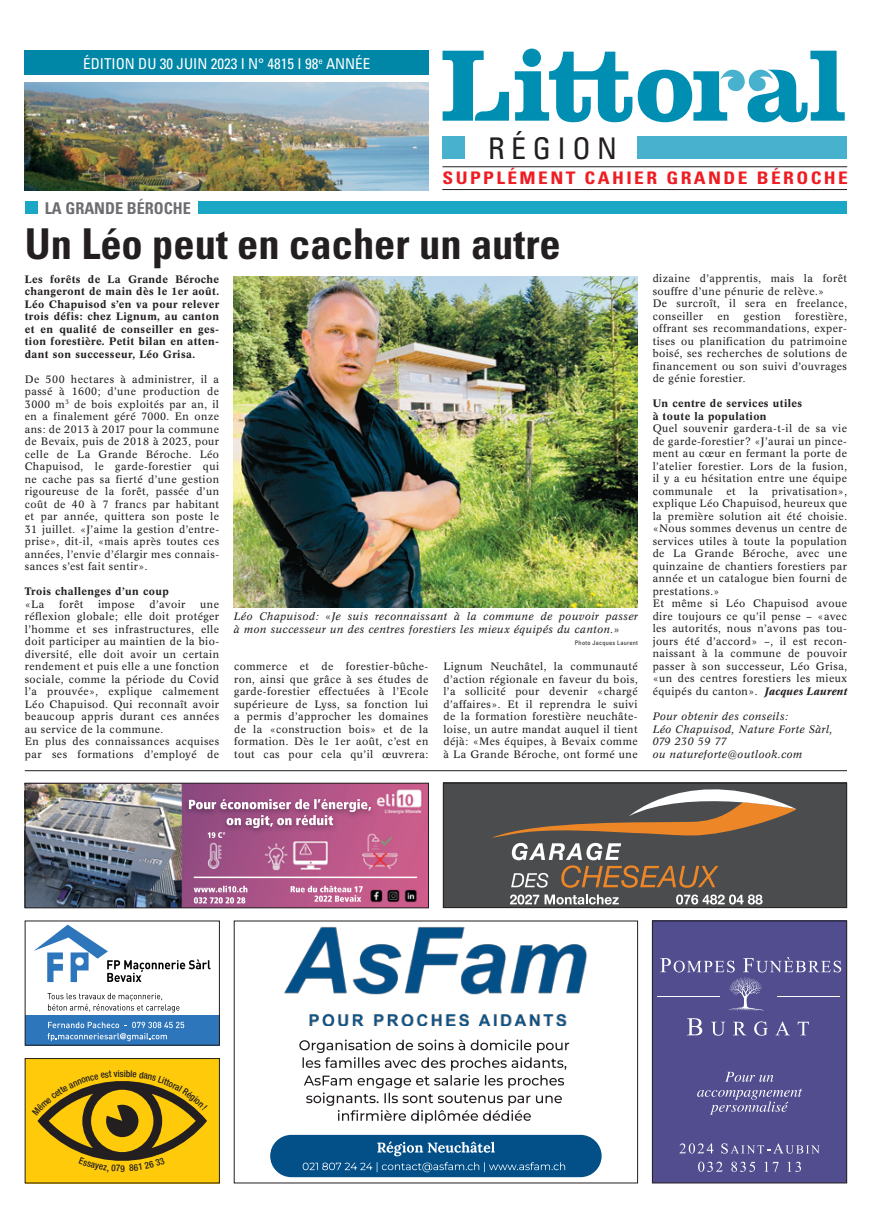
<style>
.page{position:relative;width:886px;height:1223px;background:#fff}
.page>*{position:absolute;margin:0;border:0;box-sizing:border-box;transform-origin:0 0}
.t1{font:700 condensed 42.5px "Univers";color:#231f20}
.t2{font:condensed 29.88px "Univers";letter-spacing:.22em;color:#231f20}
.t3{font:700 condensed 17.25px "Univers";letter-spacing:.125em;color:#ee1d23;scale:1.13 1}
.t4{font:700 condensed 16.25px "Univers";color:#6c6d70}
.t5{font:condensed 15px "Univers";color:#fff}
.t6{font:10.62px/12.5px "Concorde BE";letter-spacing:.04em;color:#231f20;text-align:justify}
.t7{font:500 10.62px/12.5px "Concorde BE";letter-spacing:.04em;color:#231f20;text-align:justify}
.t8{font:italic 10.62px/12.5px "Concorde BE";letter-spacing:.04em;color:#231f20}
.t9{font:condensed 6.25px "Univers";letter-spacing:.04em;color:#231f20}
.s1{font-weight:500;font-style:italic}
</style>
<div class="page">
<img style="left:27px;top:785px;width:400px;height:121px">
<img style="left:194px;top:876px;width:223px;height:2px">
<div style="left:25px;top:783px;width:404px;height:125px;border:1px solid #231f20"></div>
<hr style="left:25px;top:770px;width:822px;height:1px;background:#231f20">
<svg style="left:442px;top:51px;width:67px;height:70px"></svg>
<svg style="left:638px;top:51px;width:207px;height:71px"></svg>
<svg style="left:515px;top:49px;width:117px;height:73px"></svg>
<div style="left:442px;top:136px;width:23px;height:23px;background:#48b1cd"></div>
<div style="left:638px;top:136px;width:209px;height:23px;background:#48b1cd"></div>
<hr style="left:442px;top:166px;width:405px;height:1px;background:#231f20">
<hr style="left:442px;top:189px;width:405px;height:1px;background:#231f20">
<img style="left:25px;top:83px;width:404px;height:108px">
<div style="left:25px;top:50px;width:404px;height:25px;background:#0086a6"></div>
<div style="left:25px;top:201px;width:13px;height:13px;background:#1aa7c6"></div>
<div style="left:198px;top:201px;width:649px;height:13px;background:#1aa7c6"></div>
<img style="left:234px;top:276px;width:404px;height:332px">
<div style="left:652px;top:920px;width:195px;height:263px;background:#514d8e"></div>
<svg style="left:726px;top:1071px;width:47px;height:10px"></svg>
<svg style="left:697px;top:1088px;width:105px;height:26px"></svg>
<hr style="left:658px;top:996px;width:62px;height:1px;background:#fff">
<svg style="left:687px;top:1018px;width:15px;height:17px"></svg>
<svg style="left:711px;top:1021px;width:14px;height:14px"></svg>
<svg style="left:733px;top:1021px;width:13px;height:14px"></svg>
<svg style="left:754px;top:1021px;width:14px;height:14px"></svg>
<svg style="left:776px;top:1021px;width:14px;height:14px"></svg>
<svg style="left:798px;top:1021px;width:11px;height:14px"></svg>
<svg style="left:660px;top:957px;width:181px;height:54px"></svg>
<svg style="left:679px;top:1143px;width:34px;height:10px"></svg>
<svg style="left:721px;top:1143px;width:99px;height:10px"></svg>
<svg style="left:698px;top:1161px;width:24px;height:10px"></svg>
<svg style="left:731px;top:1161px;width:24px;height:10px"></svg>
<svg style="left:764px;top:1161px;width:14px;height:10px"></svg>
<svg style="left:787px;top:1161px;width:14px;height:10px"></svg>
<div style="left:652px;top:920px;width:195px;height:263px;border:1px solid #231f20"></div>
<div style="left:443px;top:783px;width:404px;height:125px;background:#4b4c4d"></div>
<svg style="left:494px;top:789px;width:302px;height:48px"></svg>
<svg style="left:511px;top:843px;width:207px;height:44px"></svg>
<svg style="left:510px;top:894px;width:109px;height:10px"></svg>
<svg style="left:676px;top:894px;width:86px;height:10px"></svg>
<div style="left:443px;top:783px;width:404px;height:125px;border:1px solid #231f20"></div>
<svg style="left:47px;top:993px;width:132px;height:19px"></svg>
<svg style="left:34px;top:924px;width:176px;height:58px"></svg>
<div style="left:25px;top:1015px;width:195px;height:30px;background:#2e76bc"></div>
<svg style="left:48px;top:1021px;width:136px;height:20px"></svg>
<div style="left:25px;top:1058px;width:195px;height:125px;background:#feca0a"></div>
<div style="left:25px;top:1058px;width:195px;height:125px;border:1px solid #231f20"></div>
<img style="left:284px;top:926px;width:303px;height:99px">
<svg style="left:299px;top:1039px;width:270px;height:84px"></svg>
<div style="left:270px;top:1134px;width:332px;height:43px;background:#035089;border-radius:21px"></div>
<svg style="left:377px;top:1141px;width:118px;height:15px"></svg>
<svg style="left:303px;top:1162px;width:262px;height:10px"></svg>
<svg style="left:37px;top:1081px;width:170px;height:80px"></svg>
<h3 class="t5" style="left:83px;top:54px;width:288px">ÉDITION DU 30 JUIN 2023 I N° 4815 I 98<sup>e</sup> ANNÉE</h3>
<h2 class="t2" style="left:488px;top:129px;width:131px">RÉGION</h2>
<h3 class="t3" style="left:442px;top:168px;width:360px">SUPPLÉMENT CAHIER GRANDE BÉROCHE</h3>
<h3 class="t4" style="left:45px;top:198px;width:148px">LA GRANDE BÉROCHE</h3>
<h1 class="t1" style="left:25px;top:218px;width:537px">Un Léo peut en cacher un autre</h1>
<p class="t7" style="left:25px;top:273px;width:196px">Les forêts de La Grande Béroche changeront de main dès le 1er août.<br>Léo Chapuisod s’en va pour relever trois défis: chez Lignum, au canton et en qualité de conseiller en ges&shy;tion forestière. Petit bilan en atten&shy;dant son successeur, Léo Grisa.</p>
<p class="t6" style="left:25px;top:373px;width:196px">De 500 hectares à administrer, il a passé à 1600; d’une production de 3000 m<sup>3</sup> de bois exploités par an, il en a finalement géré 7000. En onze ans: de 2013 à 2017 pour la commune de Bevaix, puis de 2018 à 2023, pour celle de La Grande Béroche. Léo Chapuisod, le garde-forestier qui ne cache pas sa fierté d’une gestion rigoureuse de la forêt, passée d’un coût de 40 à 7 francs par habitant et par année, quittera son poste le 31 juillet. «J’aime la gestion d’entre&shy;prise», dit-il, «mais après toutes ces années, l’envie d’élargir mes connais&shy;sances s’est fait sentir».</p>
<p class="t7" style="left:25px;top:585px;width:146px">Trois challenges d’un coup</p>
<p class="t6" style="left:25px;top:598px;width:21px">«La</p>
<p class="t6" style="left:59px;top:598px;width:26px">forêt</p>
<p class="t6" style="left:98px;top:598px;width:38px">impose</p>
<p class="t6" style="left:150px;top:598px;width:37px">d’avoir</p>
<p class="t6" style="left:25px;top:598px;width:196px;text-align:left;text-indent:175px">une réflexion globale; elle doit protéger l’homme et ses infrastructures, elle doit participer au maintien de la bio&shy;diversité, elle doit avoir un certain rendement et puis elle a une fonction sociale, comme la période du Covid l’a prouvée», explique calmement<br>Léo Chapuisod. Qui reconnaît avoir beaucoup appris durant ces années au service de la commune.<br>En plus des connaissances acquises par ses formations d’employé de</p>
<p class="t8" style="left:234px;top:610px;width:405px">Léo Chapuisod: «Je suis reconnaissant à la commune de pouvoir passer à mon successeur un des centres forestiers les mieux équipés du canton.»</p>
<p class="t9" style="left:575px;top:639px;width:64px">Photo Jacques Laurent</p>
<p class="t6" style="left:234px;top:660px;width:196px">commerce et de forestier-bûche&shy;ron, ainsi que grâce à ses études de garde-forestier effectuées à l’Ecole supérieure de Lyss, sa fonction lui a permis d’approcher les domaines de la «construction bois» et de la formation. Dès le 1er août, c’est en tout cas pour cela qu’il œuvrera:</p>
<p class="t6" style="left:443px;top:660px;width:196px">Lignum Neuchâtel, la communauté d’action régionale en faveur du bois, l’a sollicité pour devenir «chargé d’affaires». Et il reprendra le suivi de la formation forestière neuchâte&shy;loise, un autre mandat auquel il tient déjà: «Mes équipes, à Bevaix comme à La Grande Béroche, ont formé une</p>
<p class="t6" style="left:653px;top:273px;width:196px;text-align:left">dizaine d’apprentis, mais la forêt souffre d’une pénurie de relève.»<br>De surcroît, il sera en freelance, conseiller</p>
<p class="t6" style="left:653px;top:310px;width:196px;text-indent:142px">forestière, offrant ses recommandations, exper&shy;tises ou planification du patrimoine boisé, ses recherches de solutions de financement ou son suivi d’ouvrages de génie forestier.</p>
<p class="t7" style="left:653px;top:397px;width:151px">Un centre de services utiles à toute la population</p>
<p class="t6" style="left:653px;top:422px;width:196px">Quel souvenir gardera-t-il de sa vie de garde-forestier? «J’aurai un pince&shy;ment au cœur en fermant la porte de l’atelier forestier. Lors de la fusion, il y a eu hésitation entre une équipe communale</p>
<p class="t6" style="left:717px;top:310px;width:14px">en</p>
<p class="t6" style="left:744px;top:310px;width:38px">gestion</p>
<p class="t6" style="left:726px;top:485px;width:11px">et</p>
<p class="t6" style="left:749px;top:485px;width:11px">la</p>
<p class="t6" style="left:653px;top:485px;width:196px;text-align:left;text-indent:119px">privatisation», explique Léo Chapuisod, heureux que la première solution ait été choisie. «Nous sommes devenus un centre de services utiles à toute la population de La Grande Béroche, avec une quinzaine de chantiers forestiers par année et un catalogue bien fourni de prestations.»<br>Et même si Léo Chapuisod avoue dire toujours ce qu’il pense – «avec les autorités, nous n’avons pas tou&shy;jours été d’accord» –, il est recon&shy;naissant à la commune de pouvoir passer à son successeur, Léo Grisa, «un des centres forestiers les mieux équipés du canton». <span class="s1">Jacques Laurent</span></p>
<p class="t8" style="left:653px;top:710px;width:181px">Pour obtenir des conseils:<br>Léo Chapuisod, Nature Forte Sàrl,<br>079 230 59 77<br>ou natureforte@outlook.com</p>
</div>
